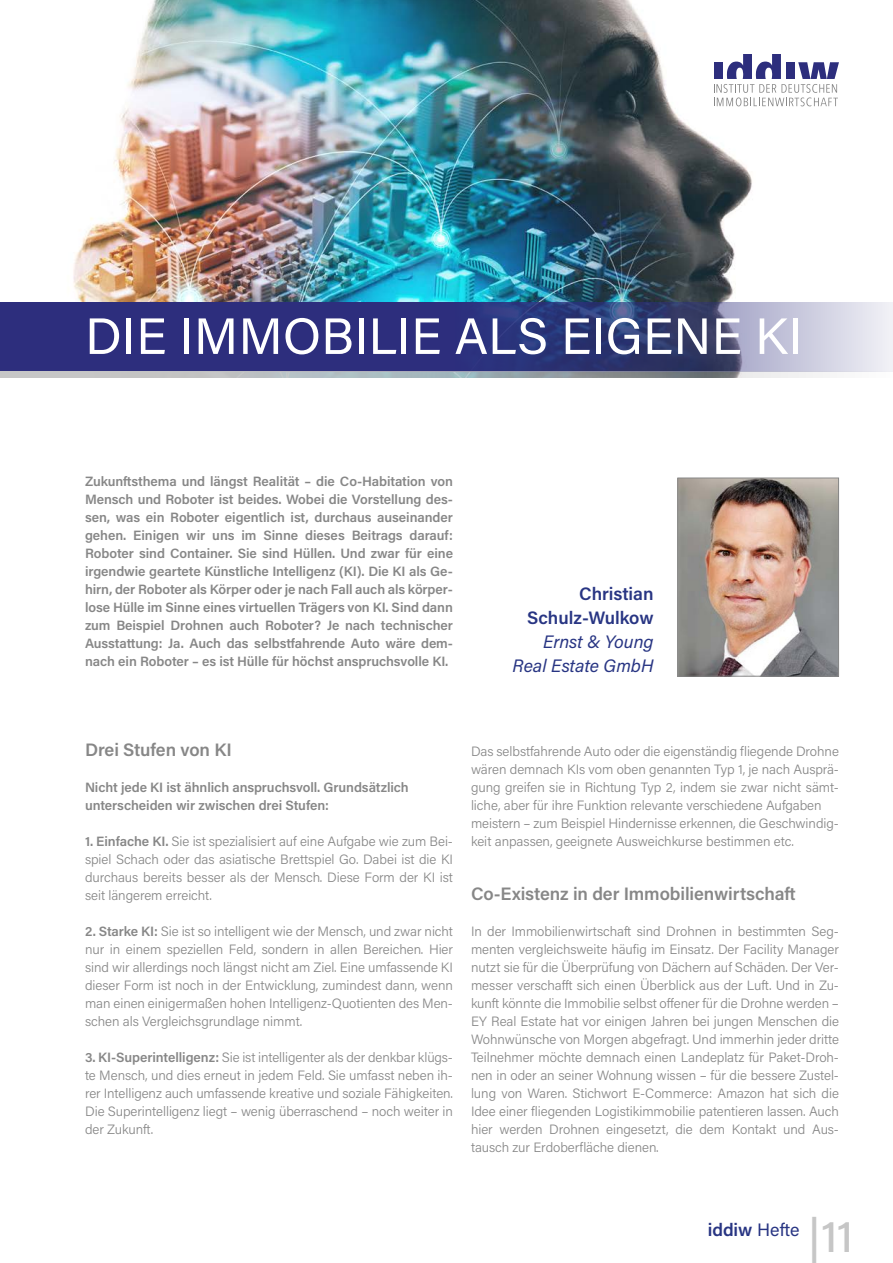
<style>
.page{position:relative;width:893px;height:1263px;background:#fff}
.page>*{position:absolute;margin:0;border:0;box-sizing:border-box;transform-origin:0 0}
.t1{font:51px "Acumin Pro";letter-spacing:.005em;color:#fff}
.t2{font:500 45px "Acumin Pro";color:#c6c6c6}
.t3{font:600 18px "Acumin Pro";letter-spacing:-.005em;color:#878787}
.t4{font:600 18px/24px "Acumin Pro";color:#283583;text-align:right}
.t5{font:italic 18px/24px "Acumin Pro";color:#283583;text-align:right}
.t6{font:300 13.5px/18px "Acumin Pro";letter-spacing:-.005em;color:#878787;text-align:justify}
.t7{font:600 13.5px/18px "Acumin Pro";letter-spacing:-.005em;color:#878787}
.s1{font-weight:600}
.s2{font-weight:400}
</style>
<div class="page">
<img style="left:73px;top:0;width:763px;height:302px">
<img style="left:679px;top:480px;width:158px;height:195px">
<div style="left:677px;top:478px;width:162px;height:199px;border:1px solid #878787"></div>
<svg style="left:0;top:302px;width:893px;height:69px;background:#4a4d8b"></svg>
<svg style="left:0;top:371px;width:893px;height:7px;background:#b2b8bc"></svg>
<svg style="left:714px;top:54px;width:125px;height:52px"></svg>
<h1 class="t1" style="left:85px;top:301px;width:718px">DIE IMMOBILIE ALS EIGENE KI</h1>
<p class="t7" style="left:85px;top:472px;width:369px;text-align:justify">Zukunftsthema und längst Realität – die Co-Habitation von Mensch und Roboter ist beides. Wobei die Vorstellung des&shy;sen, was ein Roboter eigentlich ist, durchaus auseinander gehen. Einigen wir uns im Sinne dieses Beitrags darauf:<br>Roboter sind Container. Sie sind Hüllen. Und zwar für eine irgendwie geartete Künstliche Intelligenz (KI). Die KI als Ge&shy;hirn, der Roboter als Körper oder je nach Fall auch als körper&shy;lose Hülle im Sinne eines virtuellen Trägers von KI. Sind dann zum Beispiel Drohnen auch Roboter? Je nach technischer Ausstattung: Ja. Auch das selbstfahrende Auto wäre dem&shy;nach ein Roboter – es ist Hülle für höchst anspruchsvolle KI.</p>
<h3 class="t4" style="left:527px;top:581px;width:128px">Christian<br>Schulz-Wulkow</h3>
<h3 class="t5" style="left:513px;top:629px;width:143px">Ernst &amp; Young<br>Real Estate GmbH</h3>
<h3 class="t3" style="left:85px;top:737px;width:148px">Drei Stufen von KI</h3>
<p class="t7" style="left:85px;top:778px;width:325px">Nicht jede KI ist ähnlich anspruchsvoll. Grundsätzlich unterscheiden wir zwischen drei Stufen:</p>
<p class="t6" style="left:85px;top:832px;width:369px"><span class="s1">1. Einfache KI.</span> Sie ist spezialisiert auf eine Aufgabe wie zum Bei&shy;spiel Schach oder das asiatische Brettspiel Go. Dabei ist die KI durchaus bereits besser als der Mensch. Diese Form der KI ist seit längerem erreicht.</p>
<p class="t6" style="left:85px;top:922px;width:369px"><span class="s1">2. Starke KI:</span> Sie ist so intelligent wie der Mensch, und zwar nicht nur in einem speziellen Feld, sondern in allen Bereichen. Hier sind wir allerdings noch längst nicht am Ziel. Eine umfassende KI dieser Form ist noch in der Entwicklung, zumindest dann, wenn man einen einigermaßen hohen Intelligenz-Quotienten des Men&shy;schen als Vergleichsgrundlage nimmt.</p>
<p class="t6" style="left:85px;top:1048px;width:369px"><span class="s1">3. KI-Superintelligenz:</span> Sie ist intelligenter als der denkbar klügs&shy;te Mensch, und dies erneut in jedem Feld. Sie umfasst neben ih&shy;rer Intelligenz auch umfassende kreative und soziale Fähigkeiten.<br>Die Superintelligenz liegt – wenig überraschend – noch weiter in der Zukunft.</p>
<p class="t6" style="left:471px;top:742px;width:369px;text-align:left">Das selbstfahrende Auto oder die eigenständig fliegende Drohne wären demnach KIs vom oben genannten Typ 1, je nach Ausprä&shy;gung greifen sie in Richtung Typ 2, indem sie zwar nicht sämt&shy;liche, aber für ihre Funktion relevante verschiedene Aufgaben meistern – zum Beispiel Hindernisse erkennen, die Geschwindig&shy;keit anpassen, geeignete Ausweichkurse bestimmen etc.</p>
<h3 class="t3" style="left:471px;top:881px;width:326px">Co-Existenz in der Immobilienwirtschaft</h3>
<p class="t6" style="left:471px;top:922px;width:369px">In der Immobilienwirtschaft sind Drohnen in bestimmten Seg&shy;menten vergleichsweite häufig im Einsatz. Der Facility Manager nutzt sie für die Überprüfung von Dächern auf Schäden. Der Ver&shy;messer verschafft sich einen Überblick aus der Luft. Und in Zu&shy;kunft könnte die Immobilie selbst offener für die Drohne werden – EY Real Estate hat vor einigen Jahren bei jungen Menschen die Wohnwünsche von Morgen abgefragt. Und immerhin jeder dritte Teilnehmer möchte demnach einen Landeplatz für Paket-Droh&shy;nen in oder an seiner Wohnung wissen – für die bessere Zustel&shy;lung von Waren. Stichwort E-Commerce: Amazon hat sich die Idee einer fliegenden Logistikimmobilie patentieren lassen. Auch hier werden Drohnen eingesetzt, die dem Kontakt und Aus&shy;tausch zur Erdoberfläche dienen.</p>
<h3 class="t4" style="left:708px;top:1217px;width:93px">iddiw <span class="s2">Hefte</span></h3>
<h2 class="t2" style="left:808px;top:1205px;width:47px">|11</h2>
</div>
